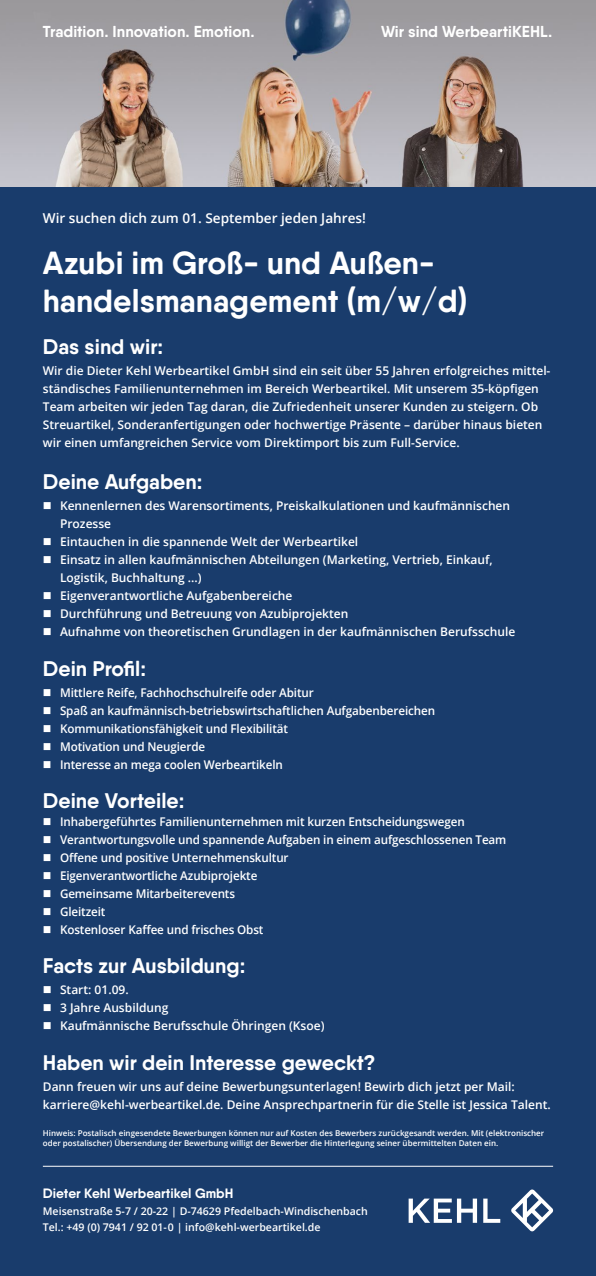
<style>
.page{position:relative;width:596px;height:1276px;background:#fff}
.page>*{position:absolute;margin:0;border:0;box-sizing:border-box;transform-origin:0 0}
.t1{font:700 32px/38.4px "Qanelas Soft";color:#fff}
.t2{font:700 21.2px "Qanelas Soft";color:#fff}
.t3{font:700 15.9px "Qanelas Soft";color:#fff}
.t4{font:600 13.6px "Open Sans";color:#fff}
.t5{font:700 13.6px "Qanelas Soft";color:#fff}
.t6{font:600 12px/18px "Open Sans";color:#fff}
.t7{font:600 10.6px/16.6px "Open Sans";color:#fff}
.t8{font:600 8px/9.6px "Open Sans";color:#fff}
</style>
<div class="page">
<img style="left:0;top:0;width:595px;height:188px">
<div style="left:0;top:188px;width:595px;height:1088px;background:#193c6c"></div>
<svg style="left:511px;top:1189px;width:42px;height:42px"></svg>
<svg style="left:408px;top:1198px;width:68px;height:24px"></svg>
<svg style="left:483px;top:1198px;width:17px;height:24px"></svg>
<hr style="left:43px;top:1166px;width:509px;height:1px;background:#fff">
<h3 class="t3" style="left:43px;top:22px;width:213px">Tradition. Innovation. Emotion.</h3>
<h3 class="t3" style="left:381px;top:22px;width:173px">Wir sind WerbeartiKEHL.</h3>
<p class="t4" style="left:43px;top:209px;width:324px">Wir suchen dich zum 01. September jeden Jahres!</p>
<h1 class="t1" style="left:43px;top:243px;width:426px">Azubi im Groß- und Außen&shy;handelsmanagement (m/w/d)</h1>
<h2 class="t2" style="left:43px;top:333px;width:122px">Das sind wir:</h2>
<p class="t6" style="left:43px;top:361px;width:509px">Wir die Dieter Kehl Werbeartikel GmbH sind ein seit über 55 Jahren erfolgreiches mittel&shy;ständisches Familienunternehmen im Bereich Werbeartikel. Mit unserem 35-köpfigen Team arbeiten wir jeden Tag daran, die Zufriedenheit unserer Kunden zu steigern. Ob Streuartikel, Sonderanfertigungen oder hochwertige Präsente – darüber hinaus bieten wir einen umfangreichen Service vom Direktimport bis zum Full-Service.</p>
<h2 class="t2" style="left:43px;top:468px;width:161px">Deine Aufgaben:</h2>
<p class="t6" style="left:60px;top:497px;width:456px">Kennenlernen des Warensortiments, Preiskalkulationen und kaufmännischen Prozesse<br>Eintauchen in die spannende Welt der Werbeartikel<br>Einsatz in allen kaufmännischen Abteilungen (Marketing, Vertrieb, Einkauf, Logistik, Buchhaltung ...)<br>Eigenverantwortliche Aufgabenbereiche<br>Durchführung und Betreuung von Azubiprojekten<br>Aufnahme von theoretischen Grundlagen in der kaufmännischen Berufsschule</p>
<h2 class="t2" style="left:43px;top:655px;width:105px">Dein Profil:</h2>
<p class="t6" style="left:60px;top:683px;width:376px">Mittlere Reife, Fachhochschulreife oder Abitur<br>Spaß an kaufmännisch-betriebswirtschaftlichen Aufgabenbereichen Kommunikationsfähigkeit und Flexibilität<br>Motivation und Neugierde<br>Interesse an mega coolen Werbeartikeln</p>
<h2 class="t2" style="left:43px;top:787px;width:143px">Deine Vorteile:</h2>
<p class="t6" style="left:60px;top:812px;width:447px">Inhabergeführtes Familienunternehmen mit kurzen Entscheidungswegen Verantwortungsvolle und spannende Aufgaben in einem aufgeschlossenen Team Offene und positive Unternehmenskultur<br>Eigenverantwortliche Azubiprojekte<br>Gemeinsame Mitarbeiterevents<br>Gleitzeit<br>Kostenloser Kaffee und frisches Obst</p>
<h2 class="t2" style="left:43px;top:952px;width:204px">Facts zur Ausbildung:</h2>
<p class="t6" style="left:60px;top:980px;width:266px">Start: 01.09.<br>3 Jahre Ausbildung<br>Kaufmännische Berufsschule Öhringen (Ksoe)</p>
<h2 class="t2" style="left:43px;top:1049px;width:334px">Haben wir dein Interesse geweckt?</h2>
<p class="t6" style="left:43px;top:1077px;width:509px">Dann freuen wir uns auf deine Bewerbungsunterlagen! Bewirb dich jetzt per Mail: karriere@kehl-werbeartikel.de. Deine Ansprechpartnerin für die Stelle ist Jessica Talent.</p>
<p class="t8" style="left:43px;top:1128px;width:502px">Hinweis: Postalisch eingesendete Bewerbungen können nur auf Kosten des Bewerbers zurückgesandt werden. Mit (elektronischer oder postalischer) Übersendung der Bewerbung willigt der Bewerber die Hinterlegung seiner übermittelten Daten ein.</p>
<p class="t5" style="left:43px;top:1184px;width:192px">Dieter Kehl Werbeartikel GmbH</p>
<p class="t7" style="left:43px;top:1202px;width:326px">Meisenstraße 5-7 / 20-22 | D-74629 Pfedelbach-Windischenbach<br>Tel.: +49 (0) 7941 / 92 01-0 | info@kehl-werbeartikel.de</p>
</div>
